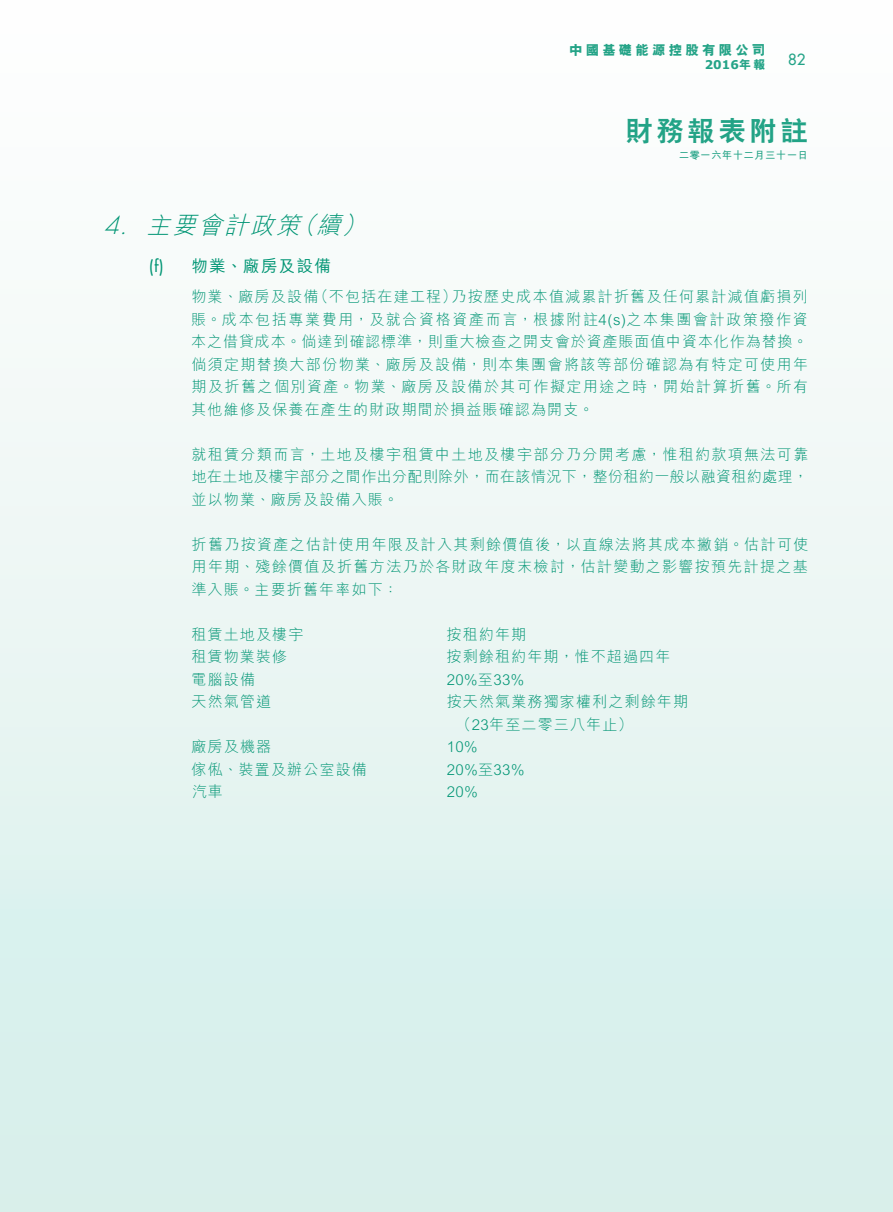
<style>
.page{position:relative;width:893px;height:1212px;background:#fff}
.page>*{position:absolute;margin:0;border:0;box-sizing:border-box;transform-origin:0 0}
.t1{font:800 27px "C Hei 2 HK";letter-spacing:.15em;color:#009574}
.t2{font:italic 300 24px "M Hei HK";color:#009574}
.t3{font:italic 300 24px "Futura Std";color:#009574}
.t4{font:500 16.5px "M Hei HK";letter-spacing:.08em;color:#009574}
.t5{font:16.5px "Futura Std";color:#009574}
.t6{font:300 15px/22.5px "M Hei HK";letter-spacing:.08em;color:#009574;text-align:justify}
.t7{font:300 15px "Arial MT Std";letter-spacing:.03em;color:#009574}
.t8{font:500 15px "Futura Std";color:#009574}
.t9{font:800 13.5px "M Hei HK";letter-spacing:.23em;color:#009574}
.t10{font:700 12px "Verdana";color:#009574}
.t11{font:700 10.5px "M Hei HK";letter-spacing:.03em;color:#009574}
.s1{font-family:"M Hei HK";font-weight:800}
.s2{font-family:"Arial MT Std"}
.s3{font-family:"M Hei HK"}
</style>
<div class="page">
<div style="left:0;top:0;width:893px;height:1212px;background:linear-gradient(to bottom,#fffefe,#d5eeea)"></div>
<h2 class="t3" style="left:104px;top:211px;width:33px">4.</h2>
<p class="t9" style="left:569px;top:41px;width:198px">中國基礎能源控股有限公司</p>
<p class="t10" style="left:705px;top:57px;width:62px">2016<span class="s1">年報</span></p>
<p class="t8" style="left:788px;top:50px;width:19px">82</p>
<h2 class="t2" style="left:146px;top:208px;width:204px">主要會計政策續</h2>
<h2 class="t2" style="left:292px;top:208px;width:34px">（</h2>
<h2 class="t2" style="left:341px;top:208px;width:34px">(</h2>
<p class="t5" style="left:149px;top:256px;width:17px">)f(</p>
<p class="t4" style="left:191px;top:254px;width:141px">物業、廠房及設備</p>
<h1 class="t1" style="left:626px;top:113px;width:183px">財務報表附註</h1>
<p class="t11" style="left:679px;top:148px;width:131px">二零一六年十二月三十一日</p>
<p class="t6" style="left:313px;top:285px;width:145px">（不包括在建工程）</p>
<p class="t6" style="left:452px;top:285px;width:358px">乃按歷史成本值減累計折舊及任何累計減值虧損列</p>
<p class="t6" style="left:191px;top:285px;width:618px;text-align:left">物業、廠房及設備<br>賬。成本包括專業費用，及就合資格資產而言，根據附註 <span class="s2">)s(4</span> 之本集團會計政策撥作資本之借貸成本。倘達到確認標準，則重大檢查之開支會於資產賬面值中資本化作為替換。倘須定期替換大部份物業、廠房及設備，則本集團會將該等部份確認為有特定可使用年期及折舊之個別資產。物業、廠房及設備於其可作擬定用途之時，開始計算折舊。所有其他維修及保養在產生的財政期間於損益賬確認為開支。</p>
<p class="t6" style="left:192px;top:442px;width:618px">就租賃分類而言，土地及樓宇租賃中土地及樓宇部分乃分開考慮，惟租約款項無法可靠地在土地及樓宇部分之間作出分配則除外，而在該情況下，整份租約一般以融資租約處理，並以物業、廠房及設備入賬。</p>
<p class="t6" style="left:191px;top:532px;width:618px">折舊乃按資產之估計使用年限及計入其剩餘價值後，以直線法將其成本撇銷。估計可使用年期、殘餘價值及折舊方法乃於各財政年度末檢討，估計變動之影響按預先計提之基準入賬。主要折舊年率如下：</p>
<p class="t6" style="left:447px;top:622px;width:81px">按租約年期</p>
<p class="t6" style="left:191px;top:622px;width:114px">租賃土地及樓宇</p>
<p class="t6" style="left:191px;top:645px;width:97px">租賃物業裝修</p>
<p class="t6" style="left:447px;top:645px;width:225px">按剩餘租約年期，惟不超過四年</p>
<p class="t6" style="left:192px;top:667px;width:65px">電腦設備</p>
<p class="t7" style="left:447px;top:671px;width:79px">20%<span class="s3">至</span>33%</p>
<p class="t6" style="left:192px;top:690px;width:81px">天然氣管道</p>
<p class="t6" style="left:447px;top:690px;width:243px">按天然氣業務獨家權利之剩餘年期</p>
<p class="t6" style="left:192px;top:735px;width:81px">廠房及機器</p>
<p class="t6" style="left:456px;top:712px;width:178px">（<span class="s2">23</span>年至二零三八年止(</p>
<p class="t7" style="left:447px;top:738px;width:32px">10%</p>
<p class="t6" style="left:192px;top:757px;width:177px">傢俬、裝置及辦公室設備</p>
<p class="t7" style="left:447px;top:761px;width:79px">20%<span class="s3">至</span>33%</p>
<p class="t6" style="left:192px;top:780px;width:33px">汽車</p>
<p class="t7" style="left:447px;top:783px;width:32px">20%</p>
</div>
